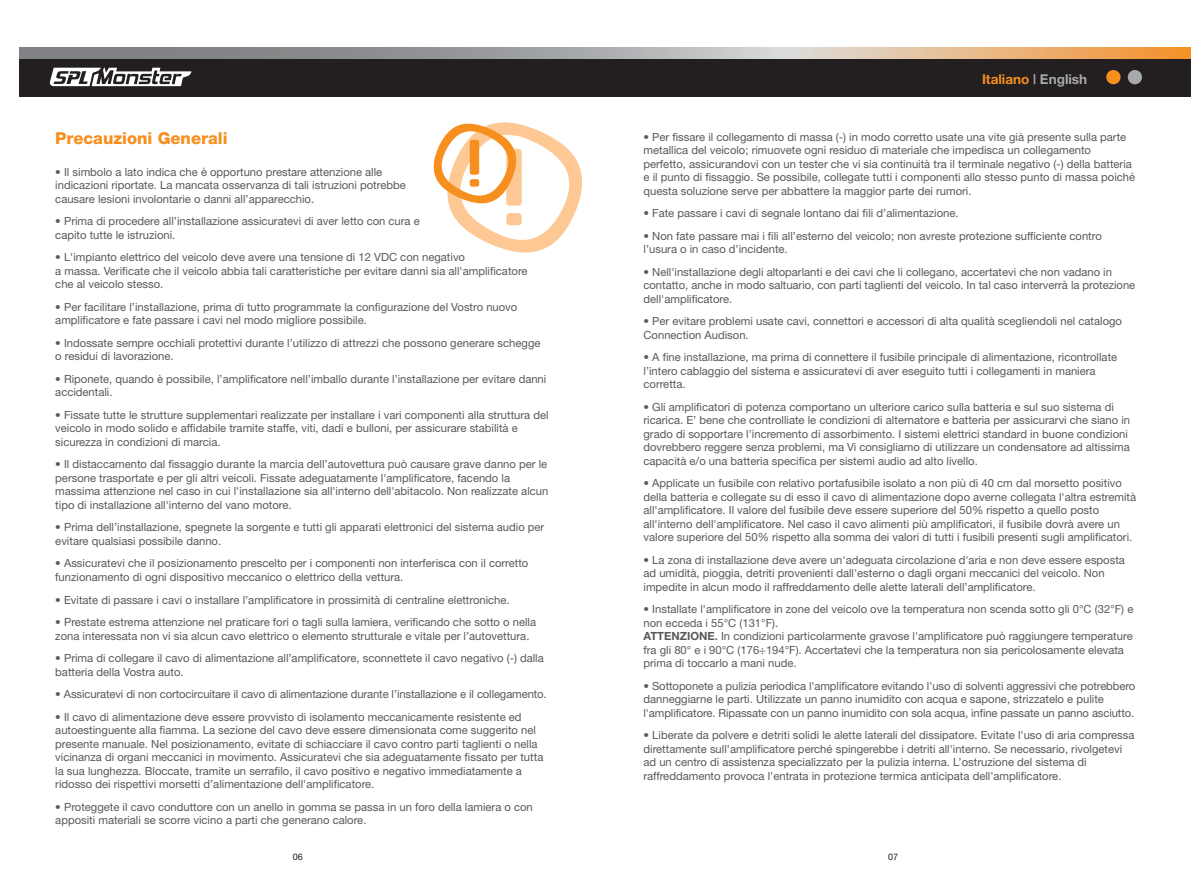
<style>
.page{position:relative;width:1191px;height:893px;background:#fff}
.page>*{position:absolute;margin:0;border:0;box-sizing:border-box;transform-origin:0 0}
.t1{font:800 16.5px "Helvetica Neue";color:#f78f1e}
.t2{font:700 13.5px "Helvetica Neue";color:#f78f1e}
.t3{font:11.25px/13.5px "Helvetica Neue";color:#58595b}
.t4{font:9px "Helvetica Neue";color:#231f20}
.s1{color:#a7a9ac}
.s2{font-weight:700}
.s3{font-weight:500}
</style>
<div class="page">
<svg style="left:433px;top:122px;width:149px;height:131px"></svg>
<div style="left:470px;top:179px;width:9px;height:8px;background:#f78f1e;border-radius:2px"></div>
<div style="left:470px;top:140px;width:9px;height:35px;background:#f78f1e;border-radius:2px"></div>
<div style="left:19px;top:57px;width:1172px;height:40px;background:#231f20"></div>
<svg style="left:19px;top:47px;width:1172px;height:11px;background:#b4a494"></svg>
<div style="left:1106px;top:70px;width:14px;height:14px;background:#f78f1e;border-radius:50%"></div>
<div style="left:1127px;top:70px;width:15px;height:14px;background:#a7a9ac;border-radius:50%"></div>
<svg style="left:49px;top:68px;width:142px;height:18px"></svg>
<h1 class="t1" style="left:55px;top:133px;width:174px">Precauzioni Generali</h1>
<p class="t3" style="left:55px;top:166px;width:352px">• Il simbolo a lato indica che è opportuno prestare attenzione alle indicazioni riportate. La mancata osservanza di tali istruzioni potrebbe causare lesioni involontarie o danni all’apparecchio.</p>
<p class="t3" style="left:55px;top:216px;width:366px">• Prima di procedere all’installazione assicuratevi di aver letto con cura e capito tutte le istruzioni.</p>
<p class="t3" style="left:55px;top:252px;width:474px">• L'impianto elettrico del veicolo deve avere una tensione di 12 VDC con negativo<br>a massa. Verificate che il veicolo abbia tali caratteristiche per evitare danni sia all'amplificatore che al veicolo stesso.</p>
<p class="t3" style="left:55px;top:301px;width:463px">• Per facilitare l’installazione, prima di tutto programmate la configurazione del Vostro nuovo amplificatore e fate passare i cavi nel modo migliore possibile.</p>
<p class="t3" style="left:55px;top:337px;width:487px">• Indossate sempre occhiali protettivi durante l’utilizzo di attrezzi che possono generare schegge o residui di lavorazione.</p>
<p class="t3" style="left:55px;top:373px;width:492px">• Riponete, quando è possibile, l’amplificatore nell’imballo durante l’installazione per evitare danni accidentali.</p>
<p class="t3" style="left:55px;top:409px;width:495px">• Fissate tutte le strutture supplementari realizzate per installare i vari componenti alla struttura del veicolo in modo solido e affidabile tramite staffe, viti, dadi e bulloni, per assicurare stabilità e sicurezza in condizioni di marcia.</p>
<p class="t3" style="left:55px;top:459px;width:494px">• Il distaccamento dal fissaggio durante la marcia dell’autovettura può causare grave danno per le persone trasportate e per gli altri veicoli. Fissate adeguatamente l'amplificatore, facendo la massima attenzione nel caso in cui l'installazione sia all'interno dell'abitacolo. Non realizzate alcun tipo di installazione all'interno del vano motore.</p>
<p class="t3" style="left:55px;top:522px;width:490px">• Prima dell’installazione, spegnete la sorgente e tutti gli apparati elettronici del sistema audio per evitare qualsiasi possibile danno.</p>
<p class="t3" style="left:55px;top:558px;width:474px">• Assicuratevi che il posizionamento prescelto per i componenti non interferisca con il corretto funzionamento di ogni dispositivo meccanico o elettrico della vettura.</p>
<p class="t3" style="left:55px;top:594px;width:456px">• Evitate di passare i cavi o installare l’amplificatore in prossimità di centraline elettroniche.</p>
<p class="t3" style="left:55px;top:616px;width:482px">• Prestate estrema attenzione nel praticare fori o tagli sulla lamiera, verificando che sotto o nella zona interessata non vi sia alcun cavo elettrico o elemento strutturale e vitale per l’autovettura.</p>
<p class="t3" style="left:55px;top:652px;width:490px">• Prima di collegare il cavo di alimentazione all’amplificatore, sconnettete il cavo negativo (-) dalla batteria della Vostra auto.</p>
<p class="t3" style="left:55px;top:688px;width:493px">• Assicuratevi di non cortocircuitare il cavo di alimentazione durante l’installazione e il collegamento.</p>
<p class="t3" style="left:55px;top:711px;width:489px">• Il cavo di alimentazione deve essere provvisto di isolamento meccanicamente resistente ed autoestinguente alla fiamma. La sezione del cavo deve essere dimensionata come suggerito nel presente manuale. Nel posizionamento, evitate di schiacciare il cavo contro parti taglienti o nella vicinanza di organi meccanici in movimento. Assicuratevi che sia adeguatamente fissato per tutta la sua lunghezza. Bloccate, tramite un serrafilo, il cavo positivo e negativo immediatamente a ridosso dei rispettivi morsetti d’alimentazione dell'amplificatore.</p>
<p class="t3" style="left:55px;top:801px;width:479px">• Proteggete il cavo conduttore con un anello in gomma se passa in un foro della lamiera o con appositi materiali se scorre vicino a parti che generano calore.</p>
<p class="t2" style="left:982px;top:75px;width:107px">Italiano <span class="s1">| English</span></p>
<p class="t3" style="left:643px;top:131px;width:493px">• Per fissare il collegamento di massa (-) in modo corretto usate una vite già presente sulla parte metallica del veicolo; rimuovete ogni residuo di materiale che impedisca un collegamento perfetto, assicurandovi con un tester che vi sia continuità tra il terminale negativo (-) della batteria e il punto di fissaggio. Se possibile, collegate tutti i componenti allo stesso punto di massa poiché questa soluzione serve per abbattere la maggior parte dei rumori.</p>
<p class="t3" style="left:643px;top:208px;width:317px">• Fate passare i cavi di segnale lontano dai fili d’alimentazione.</p>
<p class="t3" style="left:643px;top:230px;width:460px">• Non fate passare mai i fili all’esterno del veicolo; non avreste protezione sufficiente contro l’usura o in caso d’incidente.</p>
<p class="t3" style="left:643px;top:266px;width:493px">• Nell'installazione degli altoparlanti e dei cavi che li collegano, accertatevi che non vadano in contatto, anche in modo saltuario, con parti taglienti del veicolo. In tal caso interverrà la protezione dell'amplificatore.</p>
<p class="t3" style="left:643px;top:316px;width:480px">• Per evitare problemi usate cavi, connettori e accessori di alta qualità scegliendoli nel catalogo<br>Connection Audison.</p>
<p class="t3" style="left:643px;top:352px;width:475px">• A fine installazione, ma prima di connettere il fusibile principale di alimentazione, ricontrollate l’intero cablaggio del sistema e assicuratevi di aver eseguito tutti i collegamenti in maniera corretta.</p>
<p class="t3" style="left:643px;top:401px;width:488px">• Gli amplificatori di potenza comportano un ulteriore carico sulla batteria e sul suo sistema di ricarica. E’ bene che controlliate le condizioni di alternatore e batteria per assicurarvi che siano in grado di sopportare l’incremento di assorbimento. I sistemi elettrici standard in buone condizioni dovrebbero reggere senza problemi, ma Vi consigliamo di utilizzare un condensatore ad altissima capacità e/o una batteria specifica per sistemi audio ad alto livello.</p>
<p class="t3" style="left:643px;top:478px;width:494px">• Applicate un fusibile con relativo portafusibile isolato a non più di 40 cm dal morsetto positivo della batteria e collegate su di esso il cavo di alimentazione dopo averne collegata l'altra estremità all'amplificatore. Il valore del fusibile deve essere superiore del 50% rispetto a quello posto all'interno dell'amplificatore. Nel caso il cavo alimenti più amplificatori, il fusibile dovrà avere un valore superiore del 50% rispetto alla somma dei valori di tutti i fusibili presenti sugli amplificatori.</p>
<p class="t3" style="left:643px;top:554px;width:483px">• La zona di installazione deve avere un'adeguata circolazione d'aria e non deve essere esposta ad umidità, pioggia, detriti provenienti dall'esterno o dagli organi meccanici del veicolo. Non impedite in alcun modo il raffreddamento delle alette laterali dell’amplificatore.</p>
<p class="t3" style="left:643px;top:604px;width:491px">• Installate l'amplificatore in zone del veicolo ove la temperatura non scenda sotto gli 0°C (32°F) e non ecceda i 55°C (131°F).<br><span class="s2">ATTENZIONE</span><span class="s3">.</span> In condizioni particolarmente gravose l'amplificatore può raggiungere temperature fra gli 80° e i 90°C (176÷194°F). Accertatevi che la temperatura non sia pericolosamente elevata prima di toccarlo a mani nude.</p>
<p class="t3" style="left:643px;top:680px;width:493px">• Sottoponete a pulizia periodica l'amplificatore evitando l'uso di solventi aggressivi che potrebbero danneggiarne le parti. Utilizzate un panno inumidito con acqua e sapone, strizzatelo e pulite l'amplificatore. Ripassate con un panno inumidito con sola acqua, infine passate un panno asciutto.</p>
<p class="t3" style="left:643px;top:730px;width:492px">• Liberate da polvere e detriti solidi le alette laterali del dissipatore. Evitate l'uso di aria compressa direttamente sull’amplificatore perché spingerebbe i detriti all'interno. Se necessario, rivolgetevi ad un centro di assistenza specializzato per la pulizia interna. L’ostruzione del sistema di raffreddamento provoca l'entrata in protezione termica anticipata dell'amplificatore.</p>
<p class="t4" style="left:293px;top:854px;width:12px">06</p>
<p class="t4" style="left:888px;top:854px;width:12px">07</p>
</div>
